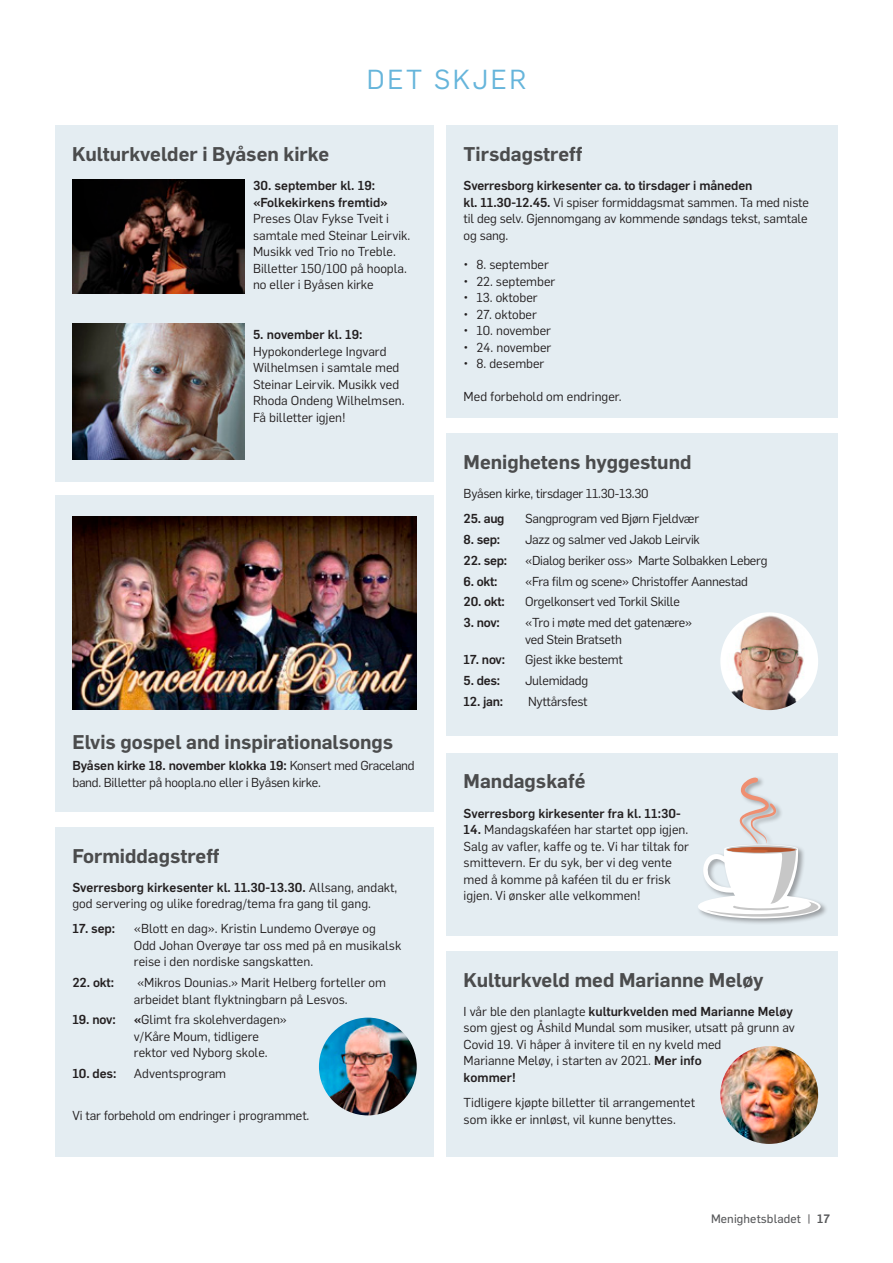
<style>
.page{position:relative;width:893px;height:1263px;background:#fff}
.page>*{position:absolute;margin:0;border:0;box-sizing:border-box;transform-origin:0 0}
.t1{font:27px "Flama";letter-spacing:.1em;color:#66b5db}
.t2{font:600 19.5px "Flama";color:#4b4c4d}
.t3{font:12.75px/16.5px "Flama";color:#231f20}
.t4{font:12.75px/16.5px "Flama";letter-spacing:-.02em;color:#231f20}
.t5{font:500 12.75px/16.5px "Flama";color:#231f20}
.t6{font:12px "Flama Basic";letter-spacing:.01em;color:#57585a}
.s1{font-weight:500}
.s2{font-family:"Flama";font-weight:500}
</style>
<div class="page">
<div style="left:55px;top:495px;width:379px;height:317px;background:#e4edf2"></div>
<div style="left:55px;top:827px;width:379px;height:330px;background:#e4edf2"></div>
<div style="left:447px;top:125px;width:391px;height:293px;background:#e4edf2"></div>
<div style="left:447px;top:753px;width:391px;height:182px;background:#e4edf2"></div>
<div style="left:447px;top:951px;width:391px;height:206px;background:#e4edf2"></div>
<div style="left:447px;top:433px;width:391px;height:303px;background:#e4edf2"></div>
<div style="left:55px;top:125px;width:379px;height:357px;background:#e4edf2"></div>
<img style="left:319px;top:1017px;width:98px;height:98px;border-radius:49px">
<img style="left:720px;top:1046px;width:98px;height:98px;border-radius:49px">
<img style="left:720px;top:612px;width:98px;height:98px;border-radius:49px">
<div style="left:697px;top:776px;width:131px;height:150px;background:#231f20;opacity:.38"></div>
<svg style="left:698px;top:895px;width:123px;height:23px"></svg>
<svg style="left:703px;top:777px;width:115px;height:140px"></svg>
<img style="left:72px;top:180px;width:172px;height:113px">
<img style="left:72px;top:323px;width:172px;height:136px">
<img style="left:72px;top:517px;width:345px;height:193px">
<h1 class="t1" style="left:367px;top:61px;width:161px">DET SKJER</h1>
<h2 class="t2" style="left:72px;top:140px;width:259px">Kulturkvelder i Byåsen kirke</h2>
<p class="t5" style="left:253px;top:176px;width:136px">30. september kl. 19: «Folkekirkens fremtid»</p>
<p class="t3" style="left:253px;top:210px;width:159px">Preses Olav Fykse Tveit i samtale med Steinar Leirvik.<br>Musikk ved Trio no Treble.<br>Billetter 150/100 på hoopla. no eller i Byåsen kirke</p>
<p class="t5" style="left:253px;top:325px;width:111px">5. november kl. 19:</p>
<p class="t3" style="left:253px;top:342px;width:153px">Hypokonderlege Ingvard<br>Wilhelmsen i samtale med<br>Steinar Leirvik. Musikk ved<br>Rhoda Ondeng Wilhelmsen.<br>Få billetter igjen!</p>
<h2 class="t2" style="left:72px;top:728px;width:322px">Elvis gospel and inspirationalsongs</h2>
<p class="t4" style="left:72px;top:757px;width:344px"><span class="s1">Byåsen kirke 18. november klokka 19:</span> Konsert med Graceland band. Billetter på hoopla.no eller i Byåsen kirke.</p>
<h2 class="t2" style="left:72px;top:842px;width:149px">Formiddagstreff</h2>
<p class="t3" style="left:72px;top:878px;width:326px"><span class="s1">Sverresborg kirkesenter kl. 11.30-13.30.</span> Allsang, andakt, god servering og ulike foredrag/tema fra gang til gang.</p>
<p class="t5" style="left:72px;top:920px;width:44px">17. sep:</p>
<p class="t3" style="left:134px;top:920px;width:269px">«Blott en dag». Kristin Lundemo Overøye og<br>Odd Johan Overøye tar oss med på en musikalsk reise i den nordiske sangskatten.</p>
<p class="t5" style="left:72px;top:973px;width:43px">22. okt:</p>
<p class="t3" style="left:134px;top:973px;width:254px">«Mikros Dounias.» Marit Helberg forteller om arbeidet blant flyktningbarn på Lesvos.</p>
<p class="t5" style="left:72px;top:1011px;width:45px">19. nov:</p>
<p class="t3" style="left:134px;top:1011px;width:154px"><span class="s1">«</span>Glimt fra skolehverdagen» v/Kåre Moum, tidligere rektor ved Nyborg skole.</p>
<p class="t5" style="left:72px;top:1064px;width:45px">10. des:</p>
<p class="t3" style="left:134px;top:1064px;width:94px">Adventsprogram</p>
<p class="t3" style="left:72px;top:1106px;width:239px">Vi tar forbehold om endringer i programmet.</p>
<h2 class="t2" style="left:464px;top:140px;width:120px">Tirsdagstreff</h2>
<p class="t3" style="left:464px;top:177px;width:347px"><span class="s1">Sverresborg kirkesenter ca. to tirsdager i måneden<br>kl. 11.30-12.45.</span> Vi spiser formiddagsmat sammen. Ta med niste til deg selv. Gjennomgang av kommende søndags tekst, samtale og sang.</p>
<p class="t3" style="left:464px;top:255px;width:87px">• 8. september</p>
<p class="t3" style="left:464px;top:272px;width:93px">• 22. september</p>
<p class="t3" style="left:464px;top:288px;width:76px">• 13. oktober</p>
<p class="t3" style="left:464px;top:305px;width:75px">• 27. oktober</p>
<p class="t3" style="left:464px;top:321px;width:89px">• 10. november</p>
<p class="t3" style="left:464px;top:338px;width:89px">• 24. november</p>
<p class="t3" style="left:464px;top:354px;width:82px">• 8. desember</p>
<p class="t3" style="left:464px;top:387px;width:160px">Med forbehold om endringer.</p>
<h2 class="t2" style="left:464px;top:448px;width:229px">Menighetens hyggestund</h2>
<p class="t4" style="left:464px;top:485px;width:187px">Byåsen kirke, tirsdager 11.30-13.30</p>
<p class="t5" style="left:464px;top:510px;width:42px">25. aug</p>
<p class="t4" style="left:525px;top:510px;width:175px">Sangprogram ved Bjørn Fjeldvær</p>
<p class="t5" style="left:464px;top:530px;width:38px">8. sep:</p>
<p class="t4" style="left:525px;top:530px;width:176px">Jazz og salmer ved Jakob Leirvik</p>
<p class="t5" style="left:464px;top:551px;width:45px">22. sep:</p>
<p class="t4" style="left:525px;top:551px;width:244px">«Dialog beriker oss» Marte Solbakken Leberg</p>
<p class="t5" style="left:464px;top:572px;width:35px">6. okt:</p>
<p class="t4" style="left:525px;top:572px;width:224px">«Fra film og scene» Christoffer Aannestad</p>
<p class="t5" style="left:464px;top:593px;width:43px">20. okt:</p>
<p class="t4" style="left:525px;top:593px;width:156px">Orgelkonsert ved Torkil Skille</p>
<p class="t5" style="left:464px;top:613px;width:38px">3. nov:</p>
<p class="t4" style="left:525px;top:613px;width:169px">«Tro i møte med det gatenære» ved Stein Bratseth</p>
<p class="t5" style="left:464px;top:651px;width:43px">17. nov:</p>
<p class="t4" style="left:525px;top:651px;width:99px">Gjest ikke bestemt</p>
<p class="t5" style="left:464px;top:671px;width:38px">5. des:</p>
<p class="t4" style="left:525px;top:671px;width:65px">Julemidadg</p>
<p class="t5" style="left:464px;top:692px;width:41px">12. jan:</p>
<p class="t4" style="left:528px;top:692px;width:61px">Nyttårsfest</p>
<h2 class="t2" style="left:464px;top:767px;width:123px">Mandagskafé</h2>
<p class="t5" style="left:464px;top:804px;width:219px">Sverresborg kirkesenter fra kl. 11:30-</p>
<p class="t3" style="left:464px;top:820px;width:227px"><span class="s1">14.</span> Mandagskaféen har startet opp igjen.<br>Salg av vafler, kaffe og te. Vi har tiltak for smittevern. Er du syk, ber vi deg vente med å komme på kaféen til du er frisk igjen. Vi ønsker alle velkommen!</p>
<h2 class="t2" style="left:464px;top:966px;width:301px">Kulturkveld med Marianne Meløy</h2>
<p class="t3" style="left:464px;top:1002px;width:333px">I vår ble den planlagte <span class="s1">kulturkvelden med Marianne Meløy </span>som gjest og Åshild Mundal som musiker, utsatt på grunn av Covid 19. Vi håper å invitere til en ny kveld med<br>Marianne Meløy, i starten av 2021. <span class="s1">Mer info<br>kommer!</span></p>
<p class="t3" style="left:464px;top:1093px;width:233px">Tidligere kjøpte billetter til arrangementet som ikke er innløst, vil kunne benyttes.</p>
<p class="t6" style="left:711px;top:1211px;width:121px">Menighetsbladet | <span class="s2">17</span></p>
</div>
